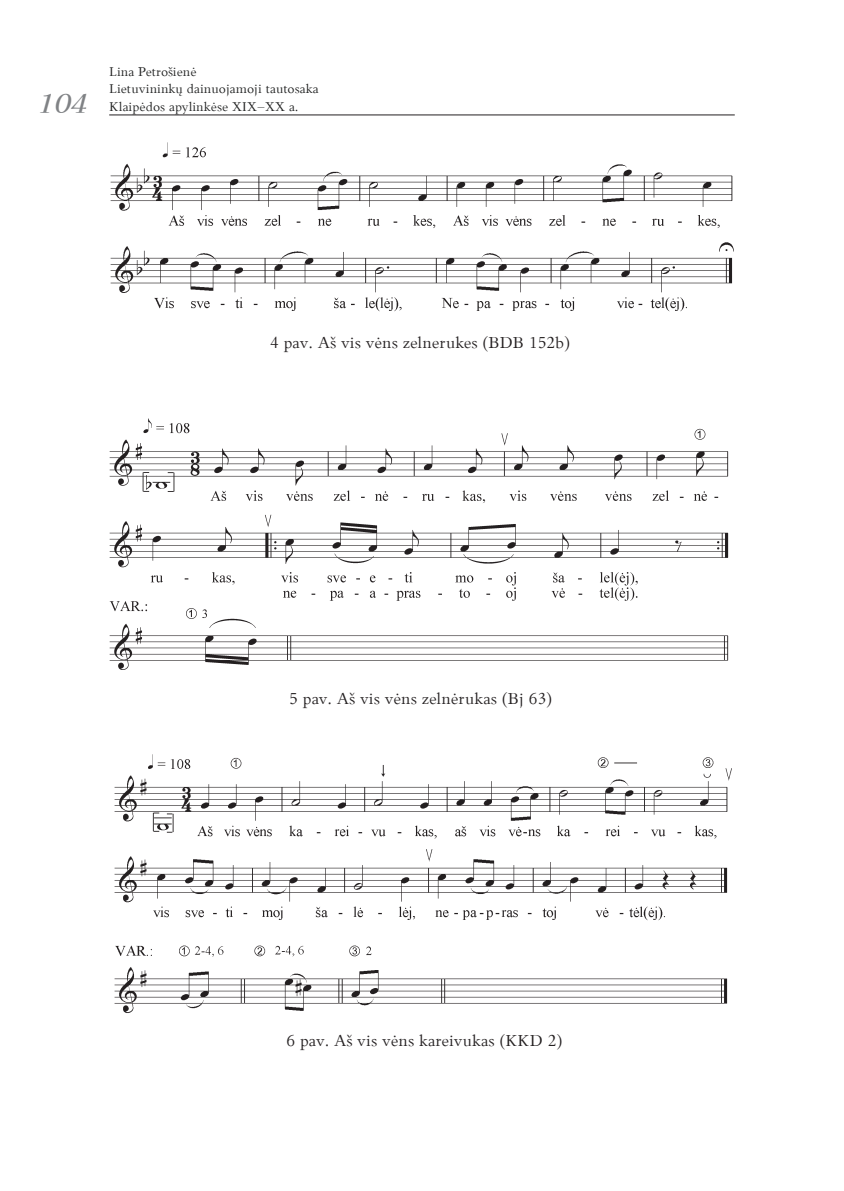
<style>
.page{position:relative;width:844px;height:1191px;background:#fff}
.page>*{position:absolute;margin:0;border:0;box-sizing:border-box;transform-origin:0 0}
.t1{font:italic 700 28px "Bernhard Modern BT";color:#808285}
.t2{font:17.5px "Palemonas";color:#231f20}
.t3{font:14px/17.5px "Palemonas";color:#1f2020}
</style>
<div class="page">
<hr style="left:109px;top:114px;width:625px;height:1px;background:#231f20">
<img style="left:109px;top:418px;width:620px;height:252px">
<img style="left:114px;top:754px;width:618px;height:259px">
<img style="left:110px;top:142px;width:624px;height:170px">
<h1 class="t1" style="left:39px;top:86px;width:51px">104</h1>
<p class="t3" style="left:109px;top:62px;width:211px">Lina Petrošienė<br>Lietuvininkų dainuojamoji tautosaka<br>Klaipėdos apylinkėse XIX–XX a.</p>
<p class="t2" style="left:270px;top:328px;width:301px">4 pav. Aš vis vėns zelnerukes (BDB 152b)</p>
<p class="t2" style="left:289px;top:684px;width:264px">5 pav. Aš vis vėns zelnėrukas (Bj 63)</p>
<p class="t2" style="left:286px;top:1026px;width:277px">6 pav. Aš vis vėns kareivukas (KKD 2)</p>
</div>
